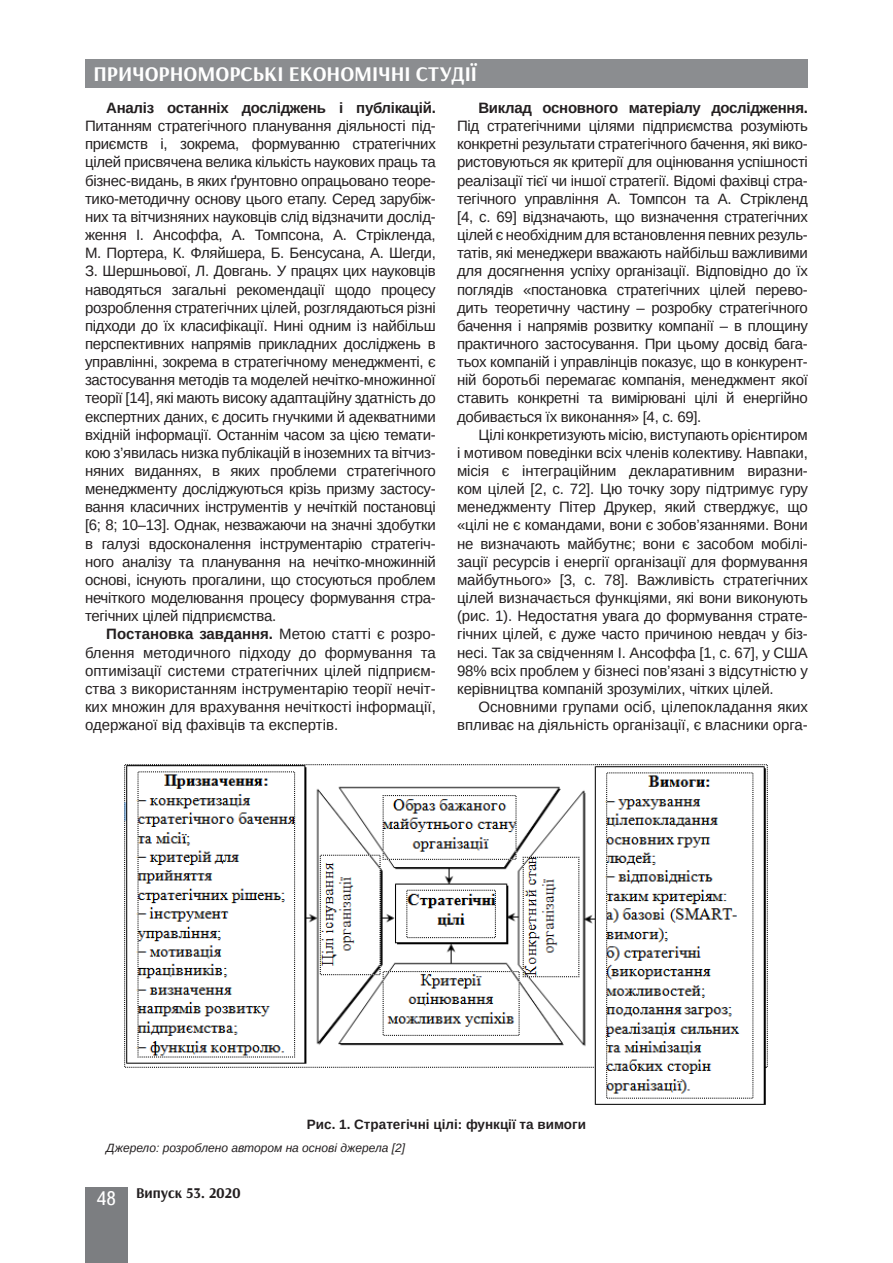
<style>
.page{position:relative;width:893px;height:1263px;background:#fff}
.page>*{position:absolute;margin:0;border:0;box-sizing:border-box;transform-origin:0 0}
.t1{font:700 21px "Arsenal";color:#fff}
.Текст_основной_G{font:15px/18.1px "Arimo";letter-spacing:-.01em;color:#231f20;text-align:justify}
.t2{font:700 15px "Arsenal";color:#231f20}
.Рисунок{font:700 13.5px "Arimo";color:#231f20}
.Джерело{font:italic 12px "Arimo";color:#231f20}
.s1{font-weight:700}
.s2{font-family:"Ukrainian Text";font-weight:400;font-size:19.5px;color:#fff}
</style>
<div class="page">
<div style="left:85px;top:59px;width:723px;height:29px;background:#8b8d90"></div>
<div style="left:85px;top:1186px;width:43px;height:76px;background:#7c7e81"></div>
<img style="left:124px;top:764px;width:644px;height:341px">
<h1 class="t1" style="left:94px;top:61px;width:385px">ПРИЧОРНОМОРСЬКІ ЕКОНОМІЧНІ СТУДІЇ</h1>
<p class="Текст_основной_G" style="left:85px;top:99px;width:352px;text-indent:21px"><span class="s1">Аналіз останніх досліджень і публікацій.<br></span>Питанням стратегічного планування діяльності під&shy;приємств і, зокрема, формуванню стратегічних цілей присвячена велика кількість наукових праць та бізнес-видань, в яких ґрунтовно опрацьовано теоре&shy;тико-методичну основу цього етапу. Серед зарубіж&shy;них та вітчизняних науковців слід відзначити дослід&shy;ження І. Ансоффа, А. Томпсона, А. Стрікленда, М. Портера, К. Фляйшера, Б. Бенсусана, А. Шегди, З. Шершньової, Л. Довгань. У працях цих науковців наводяться загальні рекомендації щодо процесу розроблення стратегічних цілей, розглядаються різні підходи до їх класифікації. Нині одним із найбільш перспективних напрямів прикладних досліджень в управлінні, зокрема в стратегічному менеджменті, є застосування методів та моделей нечітко-множинної теорії [14], які мають високу адаптаційну здатність до експертних даних, є досить гнучкими й адекватними вхідній інформації. Останнім часом за цією темати&shy;кою з’явилась низка публікацій в іноземних та вітчиз&shy;няних виданнях, в яких проблеми стратегічного менеджменту досліджуються крізь призму застосу&shy;вання класичних інструментів у нечіткій постановці [6; 8; 10–13]. Однак, незважаючи на значні здобутки в галузі вдосконалення інструментарію стратегіч&shy;ного аналізу та планування на нечітко-множинній основі, існують прогалини, що стосуються проблем нечіткого моделювання процесу формування стра&shy;тегічних цілей підприємства.</p>
<p class="Текст_основной_G" style="left:85px;top:625px;width:352px;text-indent:21px"><span class="s1">Постановка завдання.</span> Метою статті є розро&shy;блення методичного підходу до формування та оптимізації системи стратегічних цілей підприєм&shy;ства з використанням інструментарію теорії нечіт&shy;ких множин для врахування нечіткості інформації, одержаної від фахівців та експертів.</p>
<p class="Текст_основной_G" style="left:457px;top:99px;width:352px;text-indent:21px"><span class="s1">Виклад основного матеріалу дослідження.<br></span>Під стратегічними цілями підприємства розуміють конкретні результати стратегічного бачення, які вико&shy;ристовуються як критерії для оцінювання успішності реалізації тієї чи іншої стратегії. Відомі фахівці стра&shy;тегічного управління А. Томпсон та А. Стрікленд [4, с. 69] відзначають, що визначення стратегічних цілей є необхідним для встановлення певних резуль&shy;татів, які менеджери вважають найбільш важливими для досягнення успіху організації. Відповідно до їх поглядів «постановка стратегічних цілей перево&shy;дить теоретичну частину – розробку стратегічного бачення і напрямів розвитку компанії – в площину практичного застосування. При цьому досвід бага&shy;тьох компаній і управлінців показує, що в конкурент&shy;ній боротьбі перемагає компанія, менеджмент якої ставить конкретні та вимірювані цілі й енергійно добивається їх виконання» [4, с. 69].</p>
<p class="Текст_основной_G" style="left:457px;top:426px;width:352px;text-indent:21px">Цілі конкретизують місію, виступають орієнтиром і мотивом поведінки всіх членів колективу. Навпаки, місія є інтеграційним декларативним виразни&shy;ком цілей [2, с. 72]. Цю точку зору підтримує гуру менеджменту Пітер Друкер, який стверджує, що «цілі не є командами, вони є зобов’язаннями. Вони не визначають майбутнє; вони є засобом мобілі&shy;зації ресурсів і енергії організації для формування майбутнього» [3, с. 78]. Важливість стратегічних цілей визначається функціями, які вони виконують (рис. 1). Недостатня увага до формування страте&shy;гічних цілей, є дуже часто причиною невдач у біз&shy;несі. Так за свідченням І. Ансоффа [1, с. 67], у США 98% всіх проблем у бізнесі пов’язані з відсутністю у керівництва компаній зрозумілих, чітких цілей.</p>
<p class="Текст_основной_G" style="left:457px;top:698px;width:352px;text-align:right">Основними групами осіб, цілепокладання яких впливає на діяльність організації, є власники орга-</p>
<p class="Рисунок" style="left:307px;top:1115px;width:281px">Рис. 1. Стратегічні цілі: функції та вимоги</p>
<p class="Джерело" style="left:106px;top:1140px;width:300px">Джерело: розроблено автором на основі джерела [2]</p>
<p class="t2" style="left:96px;top:1183px;width:146px"><span class="s2">48</span> Випуск 53. 2020</p>
</div>
